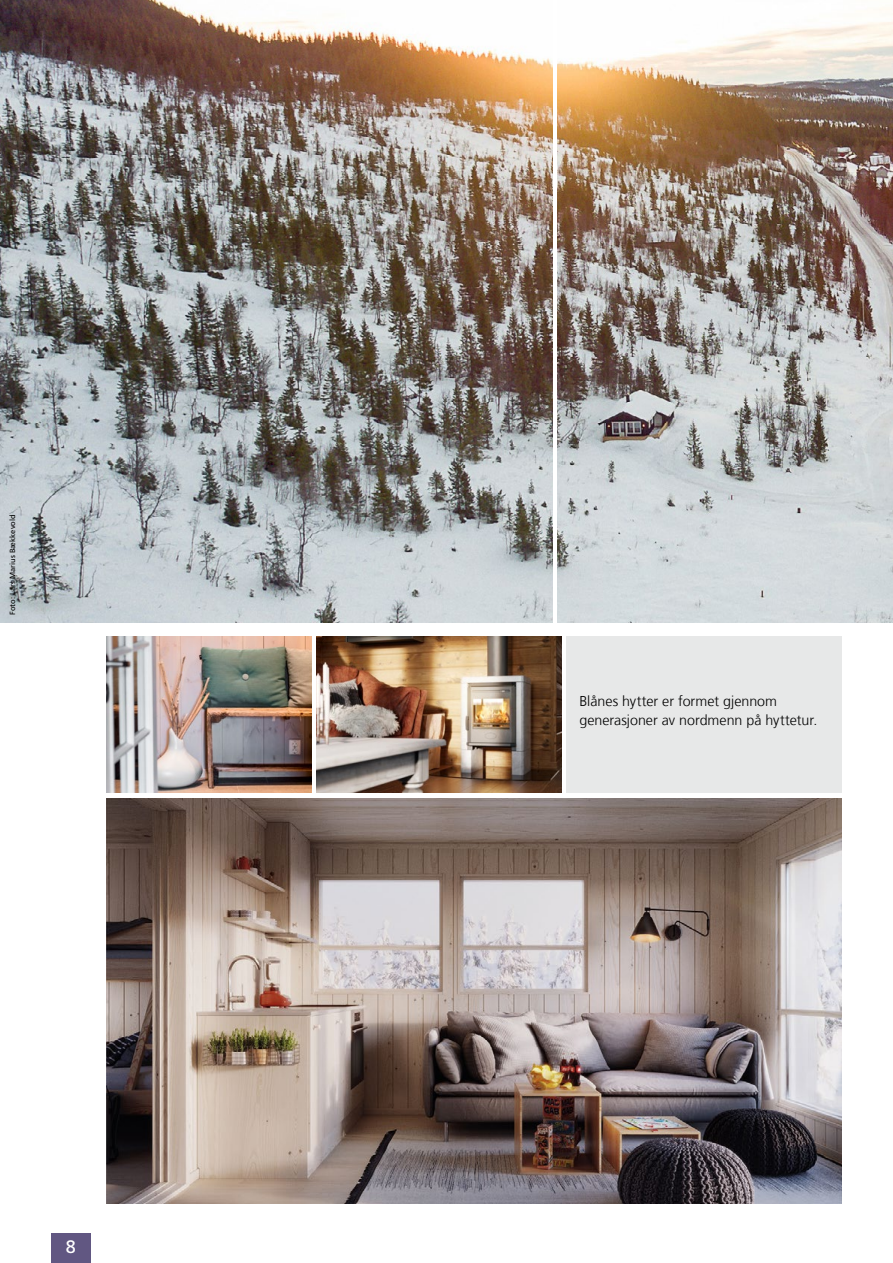
<style>
.page{position:relative;width:893px;height:1263px;background:#fff}
.page>*{position:absolute;margin:0;border:0;box-sizing:border-box;transform-origin:0 0}
.t1{font:18px "Frutiger LT Std";color:#fff}
.t2{font:300 14.25px/18.8px "Frutiger LT Arabic 45";color:#000}
.t3{font:7.5px "Frutiger LT Std";color:#000}
</style>
<div class="page">
<img style="left:0;top:0;width:553px;height:622px">
<img style="left:106px;top:798px;width:736px;height:405px">
<img style="left:106px;top:637px;width:205px;height:156px">
<div style="left:51px;top:1233px;width:40px;height:30px;background:#615782"></div>
<img style="left:316px;top:637px;width:245px;height:156px">
<div style="left:567px;top:637px;width:275px;height:156px;background:#e7e8e8"></div>
<img style="left:557px;top:7px;width:336px;height:615px">
<p class="t3" style="left:8px;top:615px;width:102px;rotate:-90deg">Foto: Lars Marius Bækkevold</p>
<p class="t1" style="left:66px;top:1236px;width:12px">8</p>
<p class="t2" style="left:579px;top:691px;width:240px">Blånes hytter er formet gjennom generasjoner av nordmenn på hyttetur.</p>
</div>
